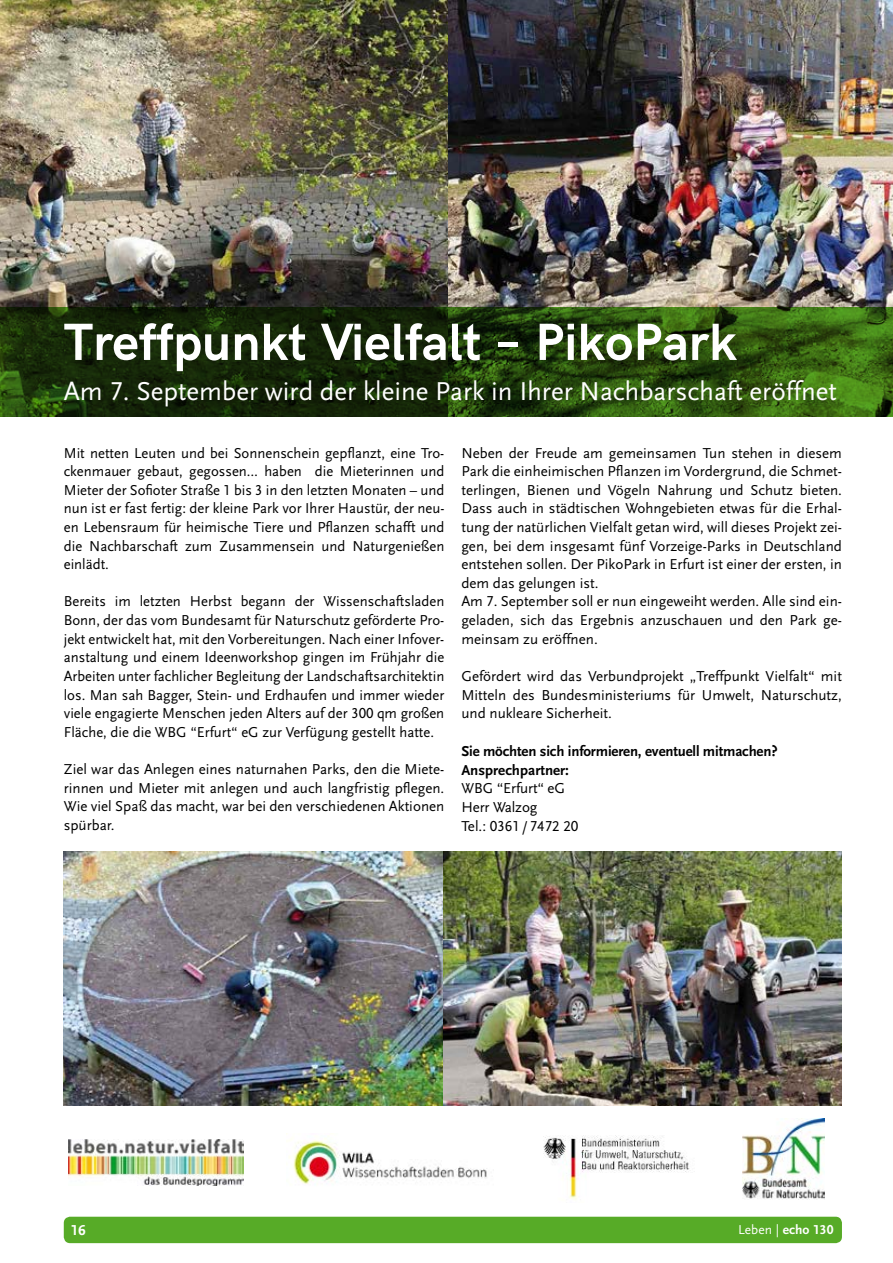
<style>
.page{position:relative;width:893px;height:1263px;background:#fff}
.page>*{position:absolute;margin:0;border:0;box-sizing:border-box;transform-origin:0 0}
.t1{font:700 52.5px "HK Grotesk";color:#fff}
.t2{font:27px "Scala Sans LF";color:#fff}
.t3{font:15px/18.6px "Scala Sans LF";color:#000;text-align:justify}
.t4{font:700 15px/18.6px "Scala Sans";letter-spacing:-.01em;color:#000}
.t5{font:700 15px "Scala Sans Caps";color:#fff}
.t6{font:700 13.5px "Scala Sans LF";color:#fff}
.s1{font-weight:400}
</style>
<div class="page">
<div style="left:64px;top:1217px;width:778px;height:26px;background:#57ab27;border-radius:6px"></div>
<img style="left:447px;top:0;width:446px;height:307px">
<img style="left:0;top:0;width:447px;height:307px">
<img style="left:64px;top:851px;width:379px;height:255px">
<img style="left:443px;top:851px;width:399px;height:255px">
<svg style="left:0;top:307px;width:893px;height:110px;background:#213d0b"></svg>
<img style="left:543px;top:1135px;width:147px;height:65px">
<img style="left:68px;top:1140px;width:175px;height:46px">
<img style="left:286px;top:1133px;width:201px;height:51px">
<img style="left:742px;top:1119px;width:83px;height:80px">
<h1 class="t1" style="left:64px;top:303px;width:674px">Treffpunkt Vielfalt – PikoPark</h1>
<h2 class="t2" style="left:64px;top:376px;width:774px">Am 7. September wird der kleine Park in Ihrer Nachbarschaft eröffnet</h2>
<p class="t3" style="left:64px;top:444px;width:382px">M it netten Leuten und bei Sonnenschein gepflanzt, eine Tro&shy;ckenmauer gebaut, gegossen… haben die M ieterinnen und M ieter der Sofioter Straße 1 bis 3 in den letzten M onaten – und nun ist er fast fertig: der kleine Park vor Ihrer Haustür, der neu&shy;en Lebensraum für heimische Tiere und Pflanzen schafft und die Nachbarschaft zum Zusammensein und Naturgenießen einlädt.</p>
<p class="t3" style="left:64px;top:593px;width:382px">Bereits im letzten Herbst begann der Wissenschaftsladen Bonn, der das vom Bundesamt für Naturschutz geförderte Pro&shy;jekt entwickelt hat, mit den Vorbereitungen. Nach einer Infover&shy;anstaltung und einem Ideenworkshop gingen im Frühjahr die Arbeiten unter fachlicher Begleitung der Landschaftsarchitektin los. M an sah Bagger, Stein- und Erdhaufen und immer wieder viele engagierte M enschen jeden Alters auf der 300 qm großen Fläche, die die WBG “Erfurt“ eG zur Verfügung gestellt hatte.</p>
<p class="t3" style="left:64px;top:760px;width:382px">Ziel war das Anlegen eines naturnahen Parks, den die M iete&shy;rinnen und M ieter mit anlegen und auch langfristig pflegen.<br>Wie viel Spaß das macht, war bei den verschiedenen Aktionen spürbar.</p>
<p class="t3" style="left:461px;top:444px;width:382px;text-align:left">Neben der Freude am gemeinsamen Tun stehen in diesem Park die einheimischen Pflanzen im Vordergrund, die Schmet&shy;terlingen, Bienen und Vögeln Nahrung und Schutz bieten.<br>Dass auch in städtischen Wohngebieten etwas für die Erhal&shy;tung der natürlichen Vielfalt getan wird, will dieses Projekt zei&shy;gen, bei dem insgesamt fünf Vorzeige-Parks in Deutschland entstehen sollen. Der PikoPark in Erfurt ist einer der ersten, in dem das gelungen ist.<br>Am 7. September soll er nun eingeweiht werden. Alle sind ein&shy;geladen, sich das Ergebnis anzuschauen und den Park ge&shy;meinsam zu eröffnen.</p>
<p class="t3" style="left:461px;top:667px;width:382px">Gefördert wird das Verbundprojekt „Treffpunkt Vielfalt“ mit M itteln des Bundesministeriums für Umwelt, Naturschutz, und nukleare Sicherheit.</p>
<p class="t4" style="left:461px;top:742px;width:318px">Sie möchten sich informieren, eventuell mitmachen?<br>Ansprechpartner:</p>
<p class="t3" style="left:461px;top:779px;width:119px;text-align:left">WBG “Erfurt“ eG<br>Herr Walzog<br>Tel.: 0361 / 7472 20</p>
<p class="t5" style="left:71px;top:1221px;width:16px">16</p>
<p class="t6" style="left:738px;top:1223px;width:97px"><span class="s1">Leben |</span> echo 130</p>
</div>
